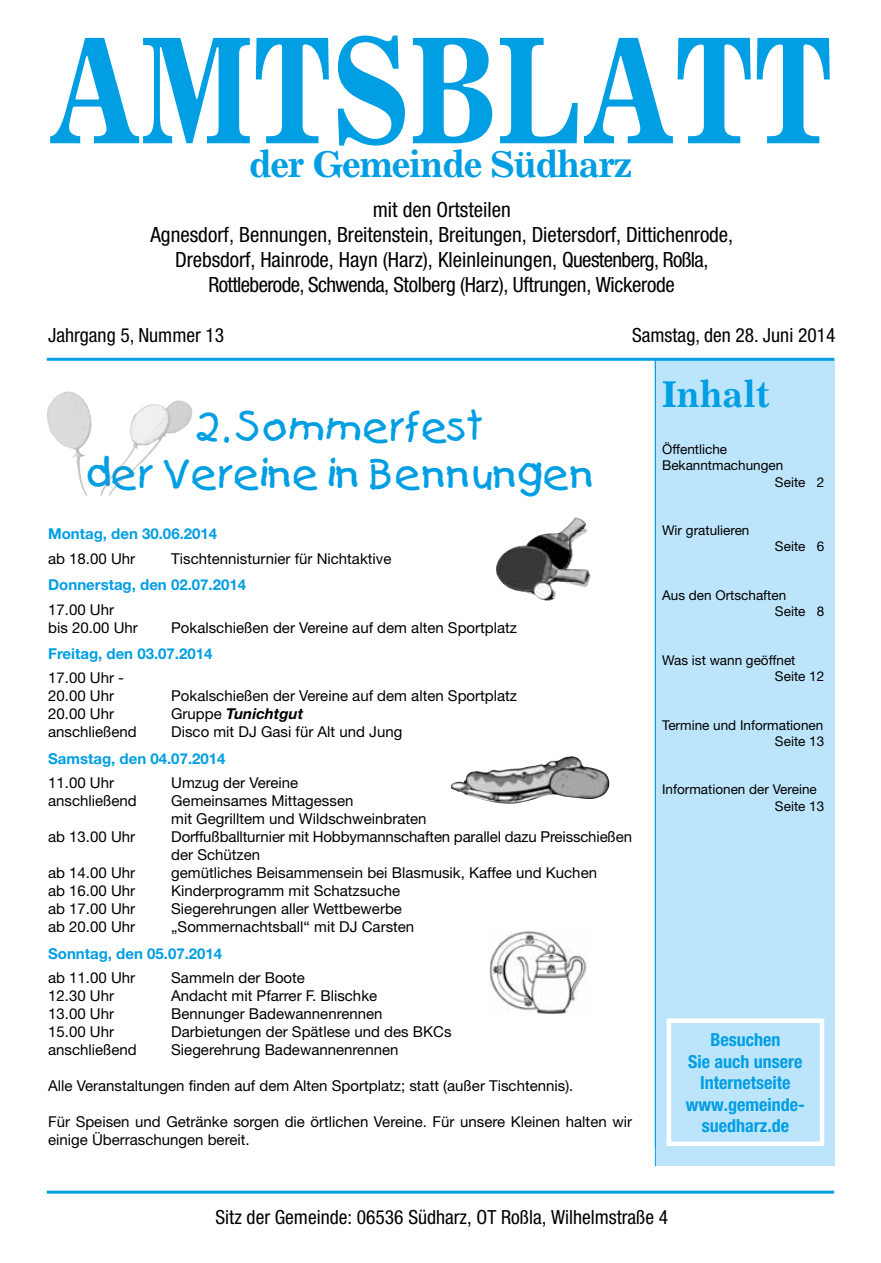
<style>
.page{position:relative;width:881px;height:1263px;background:#fff}
.page>*{position:absolute;margin:0;border:0;box-sizing:border-box;transform-origin:0 0}
.t1{font:700 154.05px "Excelsior";color:#009ee3;scale:.77 1}
.t2{font:39px/46.8px "Kids";color:#009ee3;text-align:center}
.t3{font:700 37.5px "Excelsior";letter-spacing:-.035em;color:#009ee3}
.t4{font:condensed 21px/25.2px "Helvetica Neue LT";letter-spacing:-.005em;color:#000;text-align:center}
.t5{font:condensed 19.5px "Helvetica Neue LT";color:#000}
.t6{font:700 condensed 18px/21.6px "Helvetica Neue LT";color:#009ee3;text-align:center}
.t7{font:15px/18px "Helvetica Neue LT";color:#000}
.t8{font:700 15px "Helvetica Neue LT";color:#009ee3}
.t9{font:italic 700 15px "Helvetica Neue LT";color:#000}
.t10{font:13.5px/16.2px "Helvetica Neue LT";color:#000}
.s1{font-weight:400;font-style:normal}
</style>
<div class="page">
<div style="left:655px;top:358px;width:178px;height:808px;background:#bce4fa"></div>
<hr style="left:47px;top:1190px;width:786px;height:3px;background:#009ee3">
<hr style="left:47px;top:358px;width:786px;height:3px;background:#009ee3">
<hr style="left:654px;top:358px;width:1px;height:808px;background:#009ee3">
<div style="left:666px;top:1018px;width:157px;height:128px;border:4px solid #fff"></div>
<img style="left:451px;top:756px;width:158px;height:48px">
<img style="left:489px;top:931px;width:98px;height:83px">
<img style="left:496px;top:519px;width:78px;height:81px">
<img style="left:47px;top:391px;width:129px;height:105px">
<h1 class="t1" style="left:48px;top:2px;width:1019px">Amtsblatt</h1>
<h3 class="t3" style="left:249px;top:142px;width:385px">der Gemeinde Südharz</h3>
<p class="t4" style="left:150px;top:196px;width:584px">mit den Ortsteilen<br>Agnesdorf, Bennungen, Breitenstein, Breitungen, Dietersdorf, Dittichenrode, Drebsdorf, Hainrode, Hayn (Harz), Kleinleinungen, Questenberg, Roßla, Rottleberode, Schwenda, Stolberg (Harz), Uftrungen, Wickerode</p>
<h3 class="t5" style="left:48px;top:324px;width:178px">Jahrgang 5, Nummer 13</h3>
<h3 class="t5" style="left:631px;top:324px;width:205px">Samstag, den 28. Juni 2014</h3>
<h2 class="t2" style="left:85px;top:404px;width:510px">2. Sommerfest<br>der Vereine in Bennungen</h2>
<p class="t8" style="left:48px;top:525px;width:170px">Montag, den 30.06.2014</p>
<p class="t7" style="left:48px;top:549px;width:88px">ab 18.00 Uhr</p>
<p class="t7" style="left:171px;top:549px;width:222px">Tischtennisturnier für Nichtaktive</p>
<p class="t8" style="left:48px;top:576px;width:199px">Donnerstag, den 02.07.2014</p>
<p class="t7" style="left:48px;top:600px;width:91px">17.00 Uhr<br>bis 20.00 Uhr</p>
<p class="t7" style="left:171px;top:618px;width:347px">Pokalschießen der Vereine auf dem alten Sportplatz</p>
<p class="t8" style="left:48px;top:644px;width:166px">Freitag, den 03.07.2014</p>
<p class="t7" style="left:48px;top:669px;width:77px">17.00 Uhr -<br>20.00 Uhr</p>
<p class="t7" style="left:171px;top:687px;width:347px">Pokalschießen der Vereine auf dem alten Sportplatz</p>
<p class="t7" style="left:48px;top:705px;width:67px">20.00 Uhr</p>
<p class="t9" style="left:171px;top:705px;width:133px"><span class="s1">Gruppe</span> Tunichtgut</p>
<p class="t7" style="left:48px;top:723px;width:90px">anschließend</p>
<p class="t7" style="left:171px;top:723px;width:232px">Disco mit DJ Gasi für Alt und Jung</p>
<p class="t8" style="left:48px;top:749px;width:179px">Samstag, den 04.07.2014</p>
<p class="t7" style="left:48px;top:774px;width:67px">11.00 Uhr</p>
<p class="t7" style="left:171px;top:774px;width:128px">Umzug der Vereine</p>
<p class="t7" style="left:48px;top:792px;width:90px">anschließend</p>
<p class="t7" style="left:171px;top:792px;width:257px">Gemeinsames Mittagessen<br>mit Gegrilltem und Wildschweinbraten</p>
<p class="t7" style="left:48px;top:828px;width:88px">ab 13.00 Uhr</p>
<p class="t7" style="left:171px;top:828px;width:462px">Dorffußballturnier mit Hobbymannschaften parallel dazu Preisschießen der Schützen</p>
<p class="t7" style="left:48px;top:864px;width:88px">ab 14.00 Uhr</p>
<p class="t7" style="left:171px;top:864px;width:427px">gemütliches Beisammensein bei Blasmusik, Kaffee und Kuchen</p>
<p class="t7" style="left:48px;top:882px;width:88px">ab 16.00 Uhr</p>
<p class="t7" style="left:171px;top:882px;width:230px">Kinderprogramm mit Schatzsuche</p>
<p class="t7" style="left:48px;top:900px;width:88px">ab 17.00 Uhr</p>
<p class="t7" style="left:171px;top:900px;width:232px">Siegerehrungen aller Wettbewerbe</p>
<p class="t7" style="left:48px;top:918px;width:88px">ab 20.00 Uhr</p>
<p class="t7" style="left:171px;top:918px;width:244px">„Sommernachtsball“ mit DJ Carsten</p>
<p class="t8" style="left:48px;top:944px;width:175px">Sonntag, den 05.07.2014</p>
<p class="t7" style="left:48px;top:969px;width:88px">ab 11.00 Uhr</p>
<p class="t7" style="left:171px;top:969px;width:135px">Sammeln der Boote</p>
<p class="t7" style="left:48px;top:987px;width:67px">12.30 Uhr</p>
<p class="t7" style="left:171px;top:987px;width:207px">Andacht mit Pfarrer F. Blischke</p>
<p class="t7" style="left:48px;top:1005px;width:67px">13.00 Uhr</p>
<p class="t7" style="left:171px;top:1005px;width:213px">Bennunger Badewannenrennen</p>
<p class="t7" style="left:48px;top:1023px;width:67px">15.00 Uhr</p>
<p class="t7" style="left:171px;top:1023px;width:282px">Darbietungen der Spätlese und des BKCs</p>
<p class="t7" style="left:48px;top:1041px;width:90px">anschließend</p>
<p class="t7" style="left:171px;top:1041px;width:228px">Siegerehrung Badewannenrennen</p>
<p class="t7" style="left:48px;top:1077px;width:526px">Alle Veranstaltungen finden auf dem Alten Sportplatz; statt (außer Tischtennis).</p>
<p class="t7" style="left:48px;top:1113px;width:585px">Für Speisen und Getränke sorgen die örtlichen Vereine. Für unsere Kleinen halten wir einige Überraschungen bereit.</p>
<h3 class="t3" style="left:662px;top:373px;width:110px">Inhalt</h3>
<p class="t10" style="left:662px;top:441px;width:67px">Öffentliche</p>
<p class="t10" style="left:662px;top:457px;width:123px">Bekanntmachungen</p>
<p class="t10" style="left:774px;top:473px;width:51px">Seite 2</p>
<p class="t10" style="left:662px;top:522px;width:89px">Wir gratulieren</p>
<p class="t10" style="left:774px;top:538px;width:51px">Seite 6</p>
<p class="t10" style="left:774px;top:587px;width:51px;text-indent:-113px">Aus den Ortschaften<br>Seite 8</p>
<p class="t10" style="left:774px;top:652px;width:51px;text-indent:-113px">Was ist wann geöffnet<br>Seite 12</p>
<p class="t10" style="left:662px;top:716px;width:163px;text-align:right">Termine und Informationen<br>Seite 13</p>
<p class="t10" style="left:774px;top:781px;width:51px;text-indent:-113px">Informationen der Vereine<br>Seite 13</p>
<p class="t6" style="left:685px;top:1028px;width:120px">Besuchen<br>Sie auch unsere<br>Internetseite www.gemeinde&shy;suedharz.de</p>
<h3 class="t5" style="left:215px;top:1206px;width:454px">Sitz der Gemeinde: 06536 Südharz, OT Roßla, Wilhelmstraße 4</h3>
</div>
